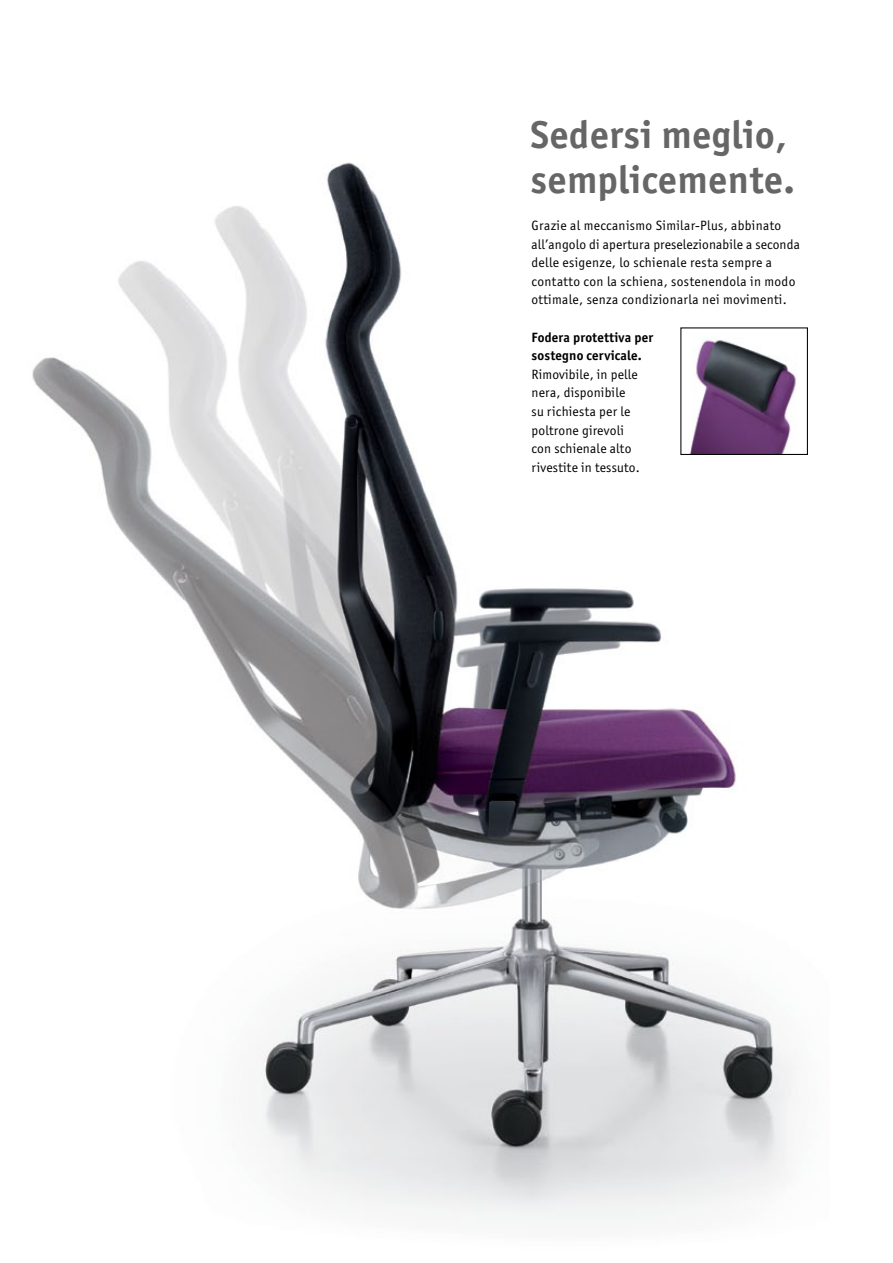
<style>
.page{position:relative;width:893px;height:1263px;background:#fff}
.page>*{position:absolute;margin:0;border:0;box-sizing:border-box;transform-origin:0 0}
.t1{font:700 39px/45px "Officina San Itc T";letter-spacing:.015em;color:#666}
.t2{font:13.5px/18.6px "Officina San Itc T";letter-spacing:.025em;color:#000}
.t3{font:700 13.5px/18.6px "Officina San Itc T";letter-spacing:.015em;color:#000}
</style>
<div class="page">
<img style="left:32px;top:162px;width:762px;height:1058px">
<img style="left:682px;top:329px;width:114px;height:124px">
<div style="left:680px;top:327px;width:128px;height:128px;border:1px solid #000"></div>
<h1 class="t1" style="left:530px;top:112px;width:266px">Sedersi meglio, semplicemente.</h1>
<p class="t2" style="left:531px;top:216px;width:270px">Grazie al meccanismo Similar-Plus, abbinato all’angolo di apertura preselezionabile a seconda delle esigenze, lo schienale resta sempre a contatto con la schiena, sostenendola in modo ottimale, senza condizionarla nei movimenti.</p>
<p class="t3" style="left:531px;top:328px;width:123px">Fodera protettiva per sostegno cervicale.</p>
<p class="t2" style="left:531px;top:365px;width:110px">Rimovibile, in pelle nera, disponibile su richiesta per le poltrone girevoli con schienale alto rivestite in tessuto.</p>
</div>
